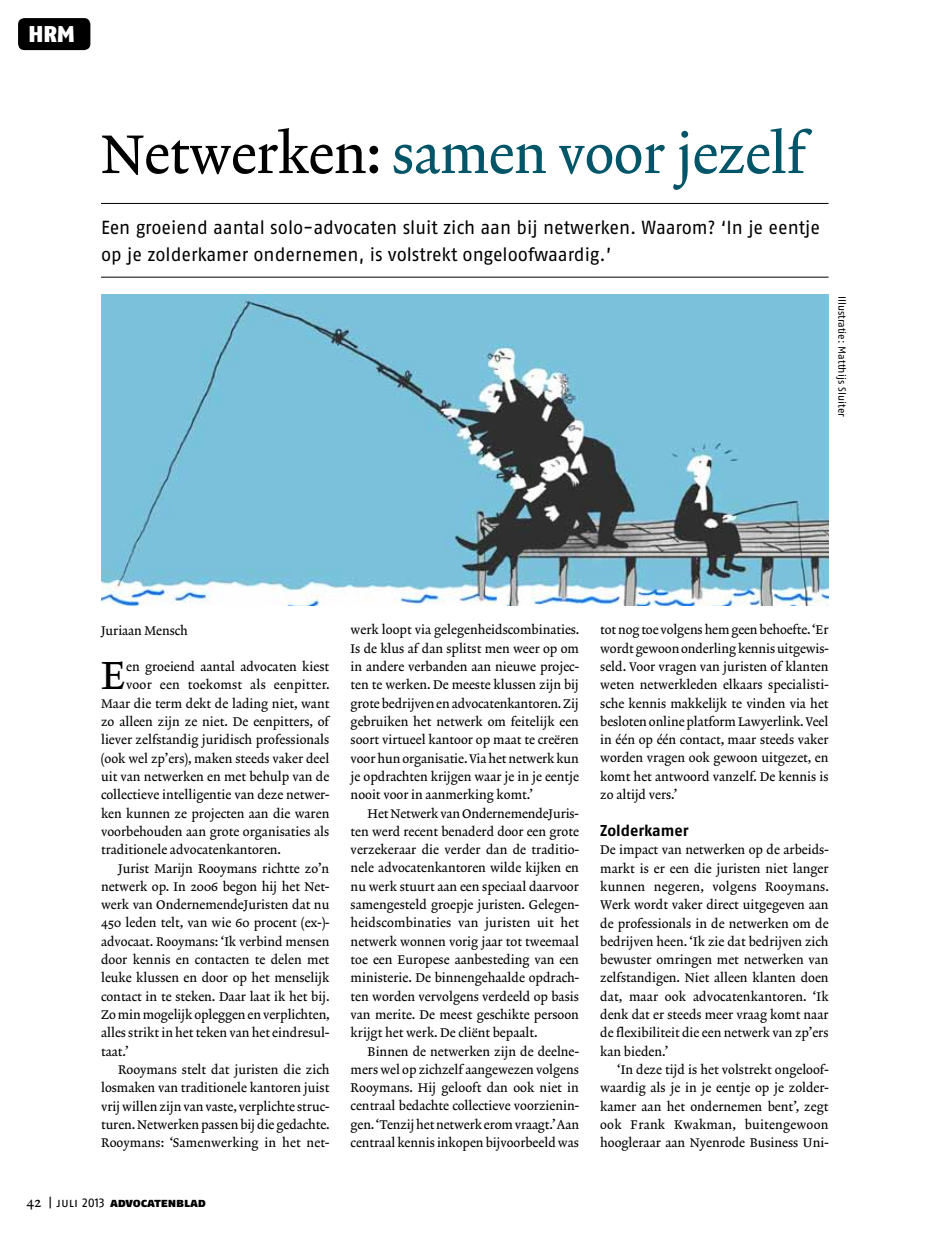
<style>
.page{position:relative;width:936px;height:1234px;background:#fff}
.page>*{position:absolute;margin:0;border:0;box-sizing:border-box;transform-origin:0 0}
.t1{font:55.2px "Lexicon No 2 Roman A Txt";letter-spacing:-.01em;color:#005568}
.t2{font:39.75px "Lexicon No 2 Roman A Txt";color:#000}
.t3{font:22.8px "Fago No Black Lf";color:#fff}
.t4{font:18.9px/27px "Fago No Regular LF";letter-spacing:-.005em;color:#000}
.t5{font:15.75px "Fago No Bold Lf";letter-spacing:-.005em;color:#000}
.t6{font:12.75px/18.3px "Lexicon No 2 Roman A Txt";color:#000;text-align:justify}
.t7{font:12.75px "Fago No Black Lf Caps";letter-spacing:-.005em;color:#000}
.t8{font:10.5px "Fago No Regular LF";color:#000}
.s1{color:#000}
.s2{font-family:"Lexicon No 2 Roman A Txt";font-size:14.25px}
.s3{font-family:"Fago No Regular Lf Caps"}
</style>
<div class="page">
<div style="left:18px;top:18px;width:72px;height:32px;background:#000;border-radius:6px"></div>
<hr style="left:101px;top:203px;width:727px;height:1px;background:#000">
<hr style="left:101px;top:277px;width:727px;height:1px;background:#000">
<img style="left:101px;top:294px;width:727px;height:311px">
<h3 class="t3" style="left:28px;top:20px;width:48px">HRM</h3>
<h1 class="t1" style="left:101px;top:122px;width:706px"><span class="s1">Netwerken:</span> samen voor jezelf</h1>
<h3 class="t4" style="left:101px;top:213px;width:720px">Een groeiend aantal solo-advocaten sluit zich aan bij netwerken. Waarom? ‘In je eentje op je zolderkamer ondernemen, is volstrekt ongeloofwaardig.’</h3>
<p class="t8" style="left:848px;top:295px;width:122px;rotate:90deg">Illustratie: Matthijs Sluiter</p>
<p class="t6" style="left:101px;top:621px;width:88px">Juriaan Mensch</p>
<h2 class="t2" style="left:101px;top:652px;width:27px">E</h2>
<p class="t6" style="left:126px;top:658px;width:205px">en groeiend aantal advocaten kiest</p>
<p class="t6" style="left:126px;top:676px;width:205px">voor een toekomst als eenpitter.</p>
<p class="t6" style="left:101px;top:694px;width:230px">Maar die term dekt de lading niet, want</p>
<p class="t6" style="left:101px;top:713px;width:229px">zo alleen zijn ze niet. De eenpitters, of</p>
<p class="t6" style="left:101px;top:731px;width:230px">liever zelfstandig juridisch professionals</p>
<p class="t6" style="left:101px;top:749px;width:230px">(ook wel zp’ers), maken steeds vaker deel</p>
<p class="t6" style="left:101px;top:767px;width:230px">uit van netwerken en met behulp van de</p>
<p class="t6" style="left:101px;top:786px;width:230px">collectieve intelligentie van deze netwer-</p>
<p class="t6" style="left:101px;top:804px;width:230px">ken kunnen ze projecten aan die waren</p>
<p class="t6" style="left:101px;top:822px;width:230px">voorbehouden aan grote organisaties als</p>
<p class="t6" style="left:101px;top:841px;width:181px">traditionele advocatenkantoren.</p>
<p class="t6" style="left:118px;top:859px;width:213px">Jurist Marijn Rooymans richtte zo’n</p>
<p class="t6" style="left:101px;top:877px;width:230px">netwerk op. In 2006 begon hij het Net-</p>
<p class="t6" style="left:101px;top:896px;width:230px">werk van OndernemendeJuristen dat nu</p>
<p class="t6" style="left:101px;top:914px;width:230px">450 leden telt, van wie 60 procent (ex-)-</p>
<p class="t6" style="left:101px;top:932px;width:230px">advocaat. Rooymans: ‘Ik verbind mensen</p>
<p class="t6" style="left:101px;top:950px;width:230px">door kennis en contacten te delen met</p>
<p class="t6" style="left:101px;top:969px;width:230px">leuke klussen en door op het menselijk</p>
<p class="t6" style="left:101px;top:987px;width:230px">contact in te steken. Daar laat ik het bij.</p>
<p class="t6" style="left:101px;top:1005px;width:230px">Zo min mogelijk opleggen en verplichten,</p>
<p class="t6" style="left:101px;top:1024px;width:230px">alles strikt in het teken van het eindresul-</p>
<p class="t6" style="left:101px;top:1042px;width:29px">taat.’</p>
<p class="t6" style="left:118px;top:1060px;width:213px">Rooymans stelt dat juristen die zich</p>
<p class="t6" style="left:101px;top:1079px;width:230px">losmaken van traditionele kantoren juist</p>
<p class="t6" style="left:101px;top:1097px;width:230px">vrij willen zijn van vaste, verplichte struc-</p>
<p class="t6" style="left:101px;top:1115px;width:230px">turen. Netwerken passen bij die gedachte.</p>
<p class="t6" style="left:101px;top:1133px;width:230px">Rooymans: ‘Samenwerking in het net-</p>
<p class="t6" style="left:350px;top:621px;width:230px">werk loopt via gelegenheidscombinaties.<br>Is de klus af dan splitst men weer op om in andere verbanden aan nieuwe projec&shy;ten te werken. De meeste klussen zijn bij grote bedrijven en advocatenkantoren. Zij gebruiken het netwerk om feitelijk een soort virtueel kantoor op maat te creëren voor hun organisatie. Via het netwerk kun je opdrachten krijgen waar je in je eentje nooit voor in aanmerking komt.’</p>
<p class="t6" style="left:350px;top:804px;width:230px;text-indent:17px">Het Netwerk van OndernemendeJuris&shy;ten werd recent benaderd door een grote verzekeraar die verder dan de traditio&shy;nele advocatenkantoren wilde kijken en nu werk stuurt aan een speciaal daarvoor samengesteld groepje juristen. Gelegen&shy;heidscombinaties van juristen uit het netwerk wonnen vorig jaar tot tweemaal toe een Europese aanbesteding van een ministerie. De binnengehaalde opdrach&shy;ten worden vervolgens verdeeld op basis van merite. De meest geschikte persoon krijgt het werk. De cliënt bepaalt.</p>
<p class="t6" style="left:350px;top:1042px;width:230px;text-indent:17px">Binnen de netwerken zijn de deelne&shy;mers wel op zichzelf aangewezen volgens Rooymans. Hij gelooft dan ook niet in centraal bedachte collectieve voorzienin&shy;gen. ‘Tenzij het netwerk erom vraagt.’ Aan centraal kennis inkopen bijvoorbeeld was</p>
<p class="t6" style="left:600px;top:621px;width:230px">tot nog toe volgens hem geen behoefte. ‘Er wordt gewoon onderling kennis uitgewis&shy;seld. Voor vragen van juristen of klanten weten netwerkleden elkaars specialisti&shy;sche kennis makkelijk te vinden via het besloten online platform Lawyerlink. Veel in één op één contact, maar steeds vaker worden vragen ook gewoon uitgezet, en komt het antwoord vanzelf. De kennis is zo altijd vers.’</p>
<p class="t5" style="left:600px;top:821px;width:90px">Zolderkamer</p>
<p class="t6" style="left:600px;top:841px;width:230px">De impact van netwerken op de arbeids&shy;markt is er een die juristen niet langer kunnen negeren, volgens Rooymans.<br>Werk wordt vaker direct uitgegeven aan de professionals in de netwerken om de bedrijven heen. ‘Ik zie dat bedrijven zich bewuster omringen met netwerken van zelfstandigen. Niet alleen klanten doen dat, maar ook advocatenkantoren. ‘Ik denk dat er steeds meer vraag komt naar de flexibiliteit die een netwerk van zp’ers kan bieden.’</p>
<p class="t6" style="left:600px;top:1060px;width:230px;text-indent:17px">‘In deze tijd is het volstrekt ongeloof&shy;waardig als je in je eentje op je zolder&shy;kamer aan het ondernemen bent’, zegt ook Frank Kwakman, buitengewoon hoogleraar aan Nyenrode Business Uni-</p>
<p class="t7" style="left:27px;top:1194px;width:181px"><span class="s2">42</span> <span class="s3">| juli 2013</span> advocatenblad</p>
</div>
